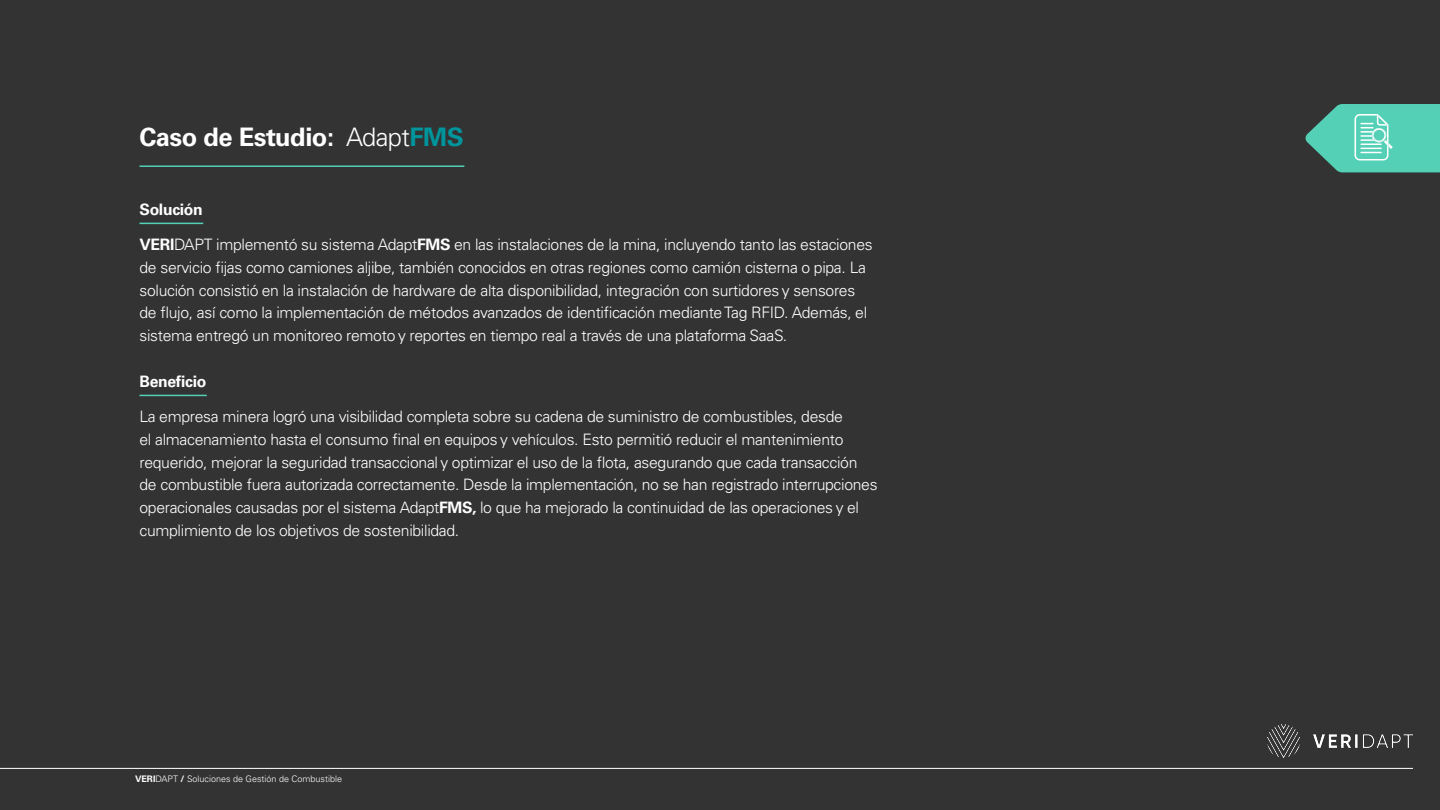
<style>
.page{position:relative;width:1440px;height:810px;background:#333}
.page>*{position:absolute;margin:0;border:0;box-sizing:border-box;transform-origin:0 0}
.t1{font:700 25.5px "Univers LT Pro 65";letter-spacing:-.02em;color:#fff}
.t2{font:300 15.75px/22.8px "Univers LT Pro 45";letter-spacing:-.02em;color:#fff}
.t3{font:700 15.75px "Univers LT Pro 65";letter-spacing:-.02em;color:#fff}
.t4{font:300 9px "Univers LT Pro 45";color:#fff}
.s1{font-family:"Univers LT Pro 45";font-weight:300}
.s2{color:#00959c}
.s3{font-family:"Univers LT Pro 65";font-weight:700}
</style>
<div class="page">
<hr style="left:140px;top:165px;width:324px;height:2px;background:#54d0b6">
<hr style="left:140px;top:223px;width:63px;height:1px;background:#54d0b6">
<hr style="left:140px;top:395px;width:67px;height:1px;background:#54d0b6">
<hr style="left:0;top:768px;width:1413px;height:1px;background:#fff">
<svg style="left:1305px;top:104px;width:135px;height:68px;background:#59bfaa"></svg>
<img style="left:1268px;top:725px;width:145px;height:32px">
<h1 class="t1" style="left:140px;top:119px;width:326px">Caso de Estudio: <span class="s1">Adapt</span><span class="s2">FMS</span></h1>
<p class="t3" style="left:140px;top:198px;width:65px">Solución</p>
<p class="t2" style="left:140px;top:233px;width:735px"><span class="s3">VERI</span>DAPT implementó su sistema Adapt<span class="s3">FMS</span> en las instalaciones de la mina, incluyendo tanto las estaciones de servicio fijas como camiones aljibe, también conocidos en otras regiones como camión cisterna o pipa. La solución consistió en la instalación de hardware de alta disponibilidad, integración con surtidores y sensores de flujo, así como la implementación de métodos avanzados de identificación mediante Tag RFID. Además, el sistema entregó un monitoreo remoto y reportes en tiempo real a través de una plataforma SaaS.</p>
<p class="t3" style="left:140px;top:371px;width:68px">Beneficio</p>
<p class="t2" style="left:140px;top:405px;width:740px">La empresa minera logró una visibilidad completa sobre su cadena de suministro de combustibles, desde<br>el almacenamiento hasta el consumo final en equipos y vehículos. Esto permitió reducir el mantenimiento requerido, mejorar la seguridad transaccional y optimizar el uso de la flota, asegurando que cada transacción de combustible fuera autorizada correctamente. Desde la implementación, no se han registrado interrupciones operacionales causadas por el sistema Adapt<span class="s3">FMS,</span> lo que ha mejorado la continuidad de las operaciones y el cumplimiento de los objetivos de sostenibilidad.</p>
<p class="t4" style="left:135px;top:773px;width:209px"><span class="s3">VERI</span>DAPT <span class="s3">/</span> Soluciones de Gestión de Combustible</p>
</div>
